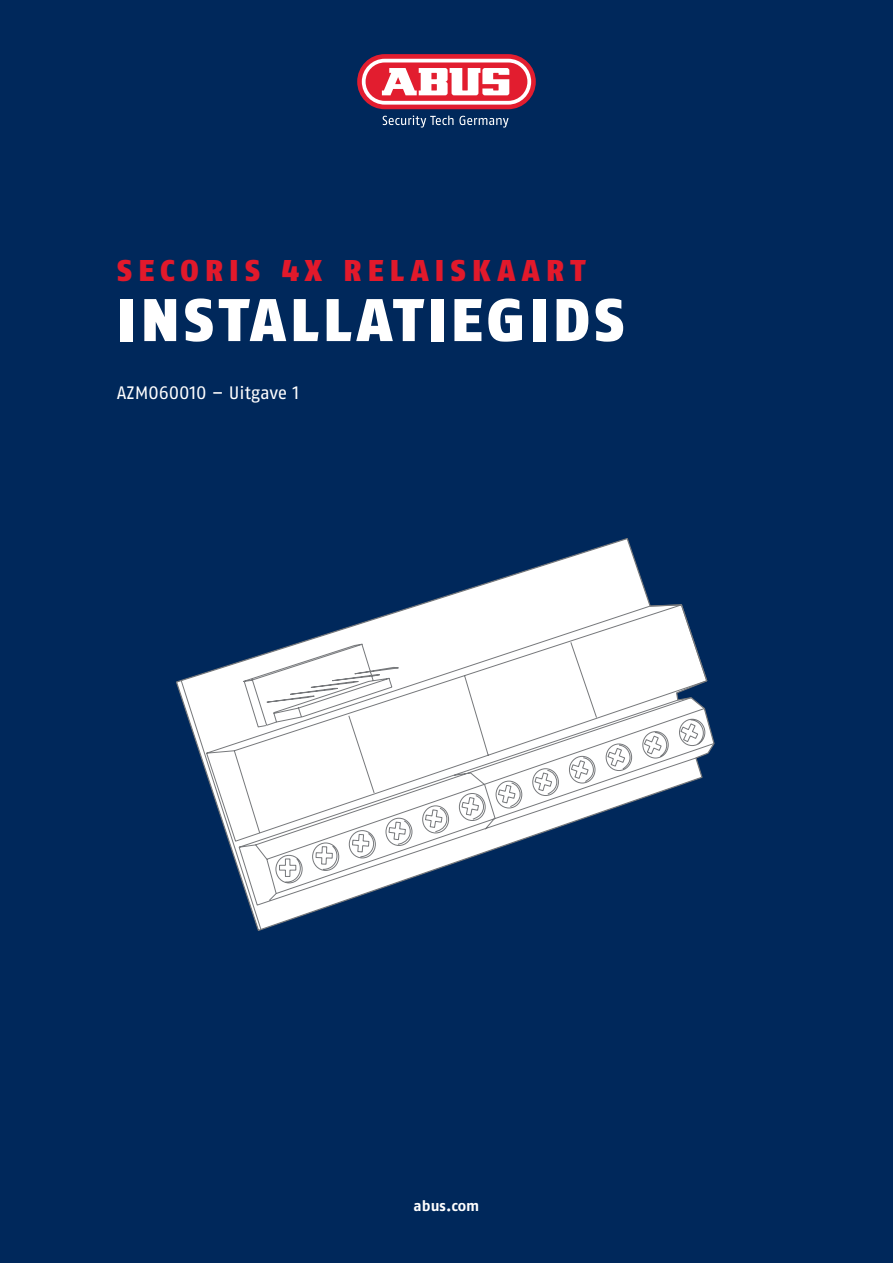
<style>
.page{position:relative;width:893px;height:1263px;background:#00285b}
.page>*{position:absolute;margin:0;border:0;box-sizing:border-box;transform-origin:0 0}
.t1{font:900 60px "ABUS Fago Pro";letter-spacing:.07em;color:#fff}
.t2{font:900 30px "ABUS Fago Pro";letter-spacing:.21em;color:#e2192b}
.b_e0____Fließ{font:18px "ABUS Fago Pro";letter-spacing:-.005em;color:#fff}
.b_e0____Fließ-2{font:700 15px "ABUS Fago Pro";color:#fff}
</style>
<div class="page">
<svg style="left:357px;top:54px;width:179px;height:55px;background:#db2234"></svg>
<svg style="left:362px;top:59px;width:169px;height:46px;background:#ed8c96"></svg>
<svg style="left:383px;top:115px;width:126px;height:13px"></svg>
<svg style="left:176px;top:538px;width:474px;height:393px"></svg>
<svg style="left:181px;top:604px;width:534px;height:326px"></svg>
<p class="t2" style="left:117px;top:253px;width:469px">SECORIS 4X RELAISKAART</p>
<p class="t1" style="left:117px;top:284px;width:509px">INSTALLATIEGIDS</p>
<p class="b_e0____Fließ" style="left:117px;top:382px;width:184px">AZMO60010 – Uitgave 1</p>
<p class="b_e0____Fließ-2" style="left:414px;top:1196px;width:67px">abus.com</p>
</div>
